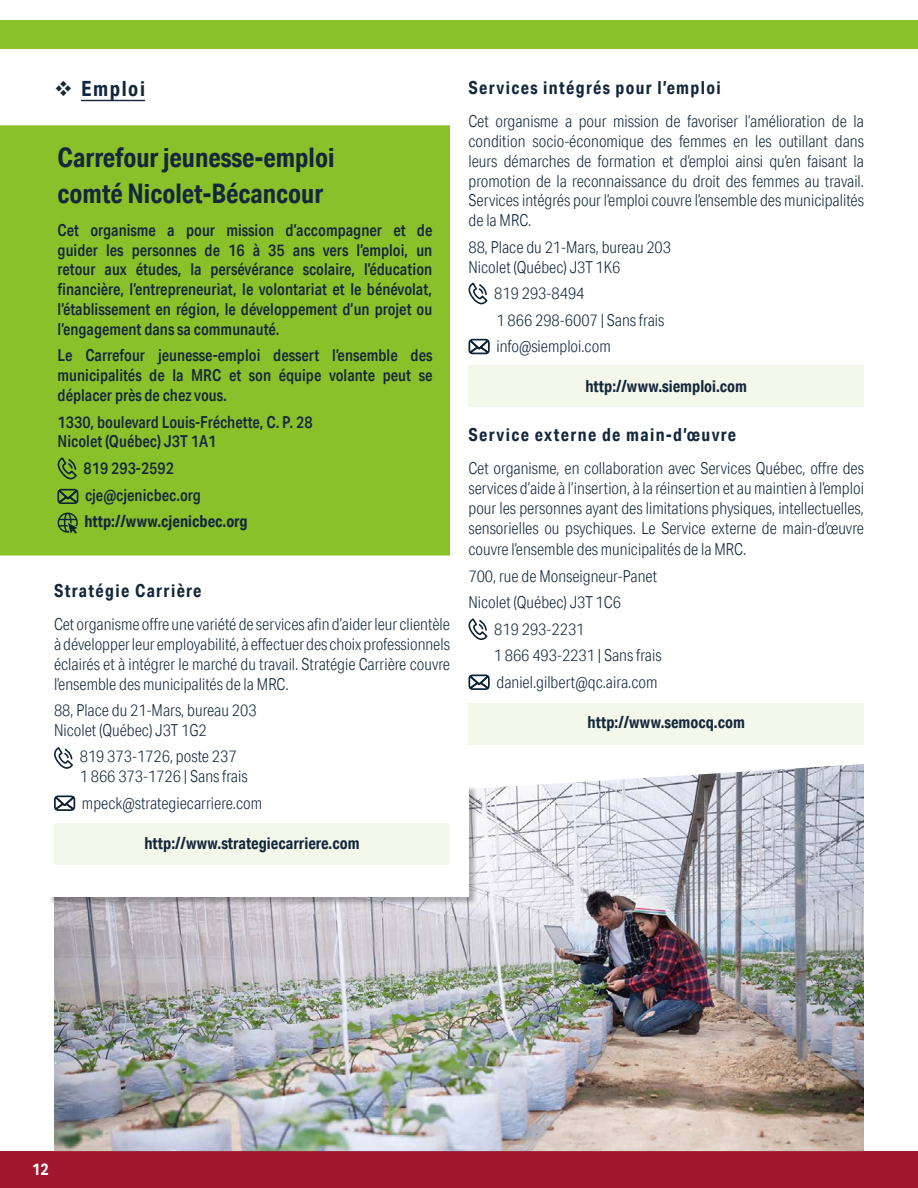
<style>
.page{position:relative;width:918px;height:1188px;background:#fff}
.page>*{position:absolute;margin:0;border:0;box-sizing:border-box;transform-origin:0 0}
.t1{font:700 27px/36px "Aktiv Grotesk Cd";color:#14273c}
.t2{font:700 21px "Aktiv Grotesk Cd";letter-spacing:.075em;color:#14273c}
.t3{font:700 18px "Aktiv Grotesk Cd";letter-spacing:.075em;color:#14273c}
.t4{font:300 16.5px/19.8px "Aktiv Grotesk Cd";color:#14273c}
.t5{font:500 16.5px/19.8px "Aktiv Grotesk Cd";color:#14273c;text-align:justify}
.t6{font:700 16.5px "Aktiv Grotesk Cd";color:#14273c}
.t7{font:700 16.5px "Aktiv Grotesk Cd";color:#fff}
</style>
<div class="page">
<div style="left:0;top:1151px;width:918px;height:37px;background:#a1172e"></div>
<div style="left:0;top:21px;width:918px;height:28px;background:#8ac02a"></div>
<img style="left:54px;top:764px;width:810px;height:387px">
<div style="left:48px;top:786px;width:429px;height:120px;background:#000;opacity:.28"></div>
<div style="left:48px;top:785px;width:420px;height:111px;background:#fff"></div>
<div style="left:54px;top:823px;width:396px;height:42px;background:#f3f8ea"></div>
<div style="left:468px;top:366px;width:395px;height:41px;background:#f3f8ea"></div>
<div style="left:468px;top:703px;width:395px;height:42px;background:#f3f8ea"></div>
<hr style="left:81px;top:100px;width:64px;height:1px;background:#14273c">
<div style="left:0;top:125px;width:450px;height:431px;background:#8ac02a"></div>
<svg style="left:58px;top:458px;width:19px;height:21px"></svg>
<svg style="left:58px;top:489px;width:20px;height:15px"></svg>
<svg style="left:58px;top:513px;width:20px;height:21px"></svg>
<svg style="left:54px;top:748px;width:19px;height:21px"></svg>
<svg style="left:54px;top:795px;width:21px;height:16px"></svg>
<svg style="left:468px;top:283px;width:19px;height:21px"></svg>
<svg style="left:468px;top:339px;width:22px;height:15px"></svg>
<svg style="left:468px;top:619px;width:19px;height:21px"></svg>
<svg style="left:468px;top:674px;width:22px;height:16px"></svg>
<p class="t2" style="left:81px;top:76px;width:66px">Emploi</p>
<h1 class="t1" style="left:58px;top:139px;width:278px">Carrefour jeunesse-emploi comté Nicolet-Bécancour</h1>
<p class="t5" style="left:58px;top:220px;width:376px">Cet organisme a pour mission d’accompagner et de guider les personnes de 16 à 35 ans vers l’emploi, un retour aux études, la persévérance scolaire, l’éducation financière, l’entrepreneuriat, le volontariat et le bénévolat, l’établissement en région, le développement d’un projet ou l’engagement dans sa communauté.</p>
<p class="t5" style="left:58px;top:345px;width:376px">Le Carrefour jeunesse-emploi dessert l’ensemble des municipalités de la MRC et son équipe volante peut se déplacer près de chez vous.</p>
<p class="t5" style="left:58px;top:412px;width:257px">1330, boulevard Louis-Fréchette, C. P. 28<br>Nicolet (Québec) J3T 1A1</p>
<p class="t5" style="left:84px;top:455px;width:119px;line-height:26.5px">819 293-2592 cje@cjenicbec.org</p>
<p class="t6" style="left:84px;top:511px;width:165px">http://www.cjenicbec.org</p>
<p class="t3" style="left:54px;top:579px;width:149px">Stratégie Carrière</p>
<p class="t4" style="left:54px;top:614px;width:398px;text-align:justify">Cet organisme offre une variété de services afin d’aider leur clientèle à développer leur employabilité, à effectuer des choix professionnels éclairés et à intégrer le marché du travail. Stratégie Carrière couvre l’ensemble des municipalités de la MRC.</p>
<p class="t4" style="left:54px;top:700px;width:204px">88, Place du 21-Mars, bureau 203<br>Nicolet (Québec) J3T 1G2</p>
<p class="t4" style="left:80px;top:747px;width:169px">819 373-1726, poste 237<br>1 866 373-1726 | Sans frais</p>
<p class="t4" style="left:82px;top:793px;width:182px">mpeck@strategiecarriere.com</p>
<p class="t6" style="left:144px;top:833px;width:217px">http://www.strategiecarriere.com</p>
<p class="t3" style="left:468px;top:76px;width:254px">Services intégrés pour l’emploi</p>
<p class="t4" style="left:468px;top:111px;width:397px;text-align:justify">Cet organisme a pour mission de favoriser l’amélioration de la condition socio-économique des femmes en les outillant dans leurs démarches de formation et d’emploi ainsi qu’en faisant la promotion de la reconnaissance du droit des femmes au travail.<br>Services intégrés pour l’emploi couvre l’ensemble des municipalités de la MRC.</p>
<p class="t4" style="left:468px;top:237px;width:204px">88, Place du 21-Mars, bureau 203<br>Nicolet (Québec) J3T 1K6</p>
<p class="t4" style="left:494px;top:280px;width:172px;line-height:26.5px">819 293-8494<br>1 866 298-6007 | Sans frais info@siemploi.com</p>
<p class="t6" style="left:585px;top:376px;width:163px">http://www.siemploi.com</p>
<p class="t3" style="left:468px;top:423px;width:269px">Service externe de main-d’œuvre</p>
<p class="t4" style="left:468px;top:458px;width:397px;text-align:justify">Cet organisme, en collaboration avec Services Québec, offre des services d’aide à l’insertion, à la réinsertion et au maintien à l’emploi pour les personnes ayant des limitations physiques, intellectuelles, sensorielles ou psychiques. Le Service externe de main-d’œuvre</p>
<p class="t4" style="left:468px;top:539px;width:279px">couvre l’ensemble des municipalités de la MRC.</p>
<p class="t4" style="left:468px;top:566px;width:190px">700, rue de Monseigneur-Panet</p>
<p class="t4" style="left:468px;top:592px;width:154px">Nicolet (Québec) J3T 1C6</p>
<p class="t4" style="left:494px;top:619px;width:92px">819 293-2231</p>
<p class="t4" style="left:494px;top:645px;width:169px">1 866 493-2231 | Sans frais</p>
<p class="t4" style="left:496px;top:672px;width:163px">daniel.gilbert@qc.aira.com</p>
<p class="t6" style="left:588px;top:712px;width:159px">http://www.semocq.com</p>
<p class="t7" style="left:32px;top:1159px;width:18px">12</p>
</div>
